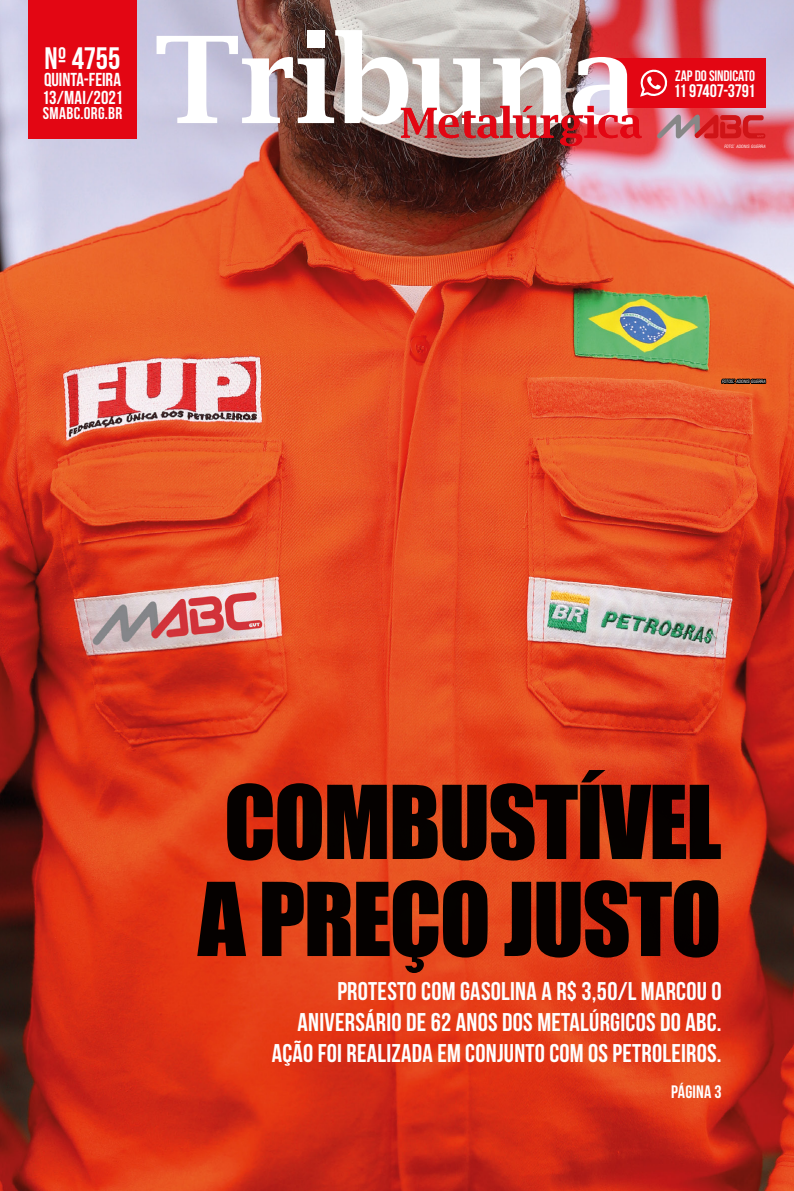
<style>
.page{position:relative;width:794px;height:1191px;background:#fff}
.page>*{position:absolute;margin:0;border:0;box-sizing:border-box;transform-origin:0 0}
.t1{font:93.9px/97px "Impact";letter-spacing:-.02em;color:#000}
.t2{font:31px "Bebas Neue";color:#fff}
.t3{font:25.6px/30.7px "Bebas Neue";letter-spacing:.01em;color:#fff;text-align:right}
.t4{font:18.8px/18px "Bebas Neue";letter-spacing:-.005em;color:#fff}
.t5{font:18.1px "Bebas Neue";letter-spacing:-.01em;color:#fff}
.t6{font:18px "Bebas Neue";letter-spacing:.01em;color:#fff}
.t7{font:17px "Bebas Neue";letter-spacing:.02em;color:#fff}
.t8{font:15.1px "Bebas Neue";letter-spacing:-.005em;color:#fff}
.t9{font:italic condensed 4.4px "Swiss 721 BT";color:#fff}
.s1{font-size:6.2px}
</style>
<div class="page">
<img style="left:0;top:0;width:794px;height:1191px">
<img style="left:156px;top:30px;width:609px;height:116px">
<div style="left:28px;top:0;width:109px;height:138px;background:#e30613"></div>
<svg style="left:719px;top:360px;width:48px;height:41px;background:#cf5624"></svg>
<p class="t2" style="left:45px;top:42px;width:77px">Nº 4755</p>
<p class="t4" style="left:42px;top:71px;width:82px">QUINTA-FEIRA<br>13/MAI/2021</p>
<p class="t7" style="left:43px;top:104px;width:81px">SMABC.ORG.BR</p>
<p class="t8" style="left:675px;top:67px;width:82px">ZAP DO SINDICATO</p>
<p class="t5" style="left:673px;top:81px;width:83px">11 97407-3791</p>
<p class="t9" style="left:724px;top:144px;width:43px">FOTO<span class="s1">:</span> ADONIS GUERRA</p>
<p class="t9" style="left:722px;top:379px;width:45px">FOTOS<span class="s1">:</span> ADONIS GUERRA</p>
<h1 class="t1" style="left:198px;top:771px;width:525px">COMBUSTÍVEL<br>A PREÇO JUSTO</h1>
<p class="t3" style="left:272px;top:975px;width:451px">PROTESTO COM GASOLINA A R$ 3,50/L MARCOU O<br>ANIVERSÁRIO DE 62 ANOS DOS METALÚRGICOS DO ABC.<br>AÇÃO FOI REALIZADA EM CONJUNTO COM OS PETROLEIROS.</p>
<p class="t6" style="left:671px;top:1082px;width:52px">PÁGINA 3</p>
</div>
